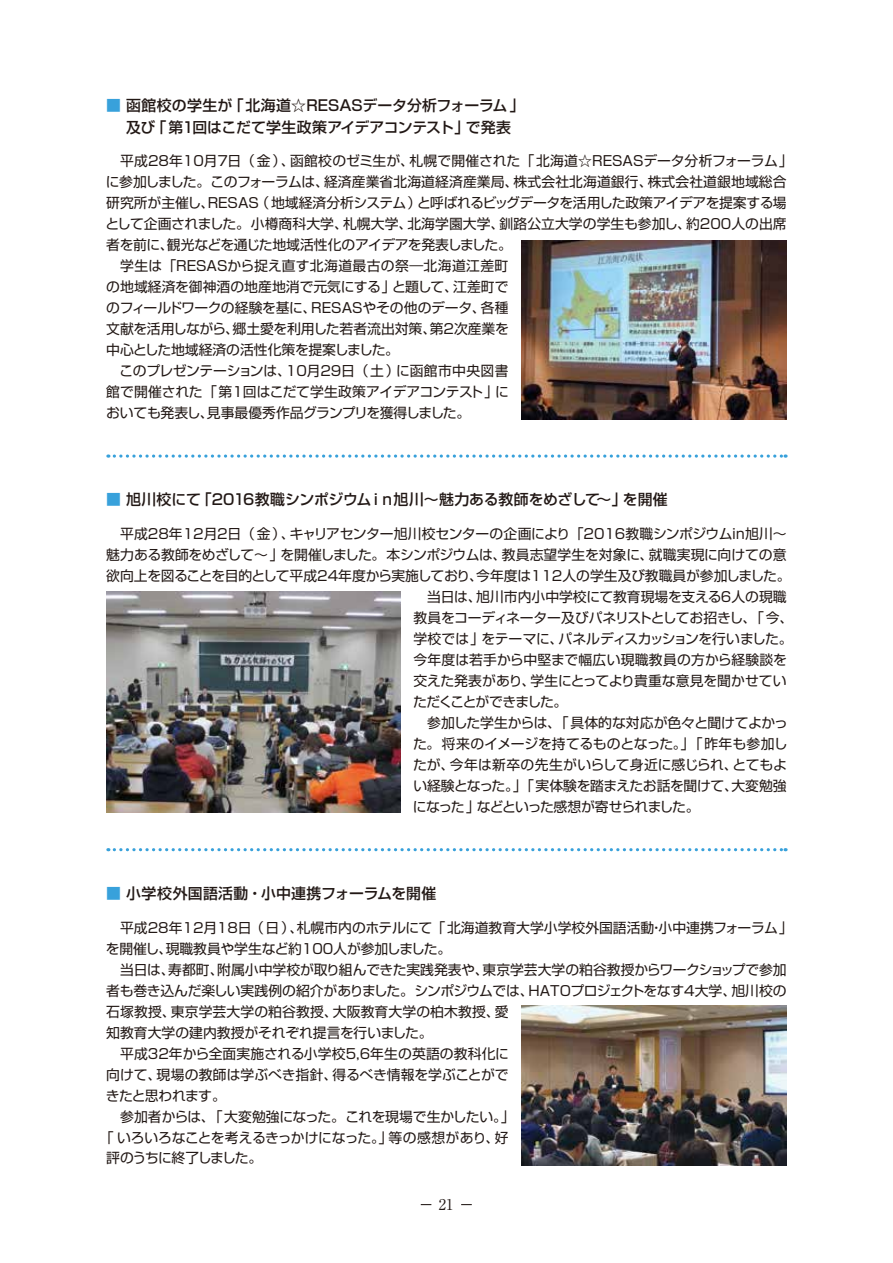
<style>
.page{position:relative;width:893px;height:1263px;background:#fff}
.page>*{position:absolute;margin:0;border:0;box-sizing:border-box;transform-origin:0 0}
.t1{font:500 14.85px/21.8px "Shin Go Pro";letter-spacing:-.005em;color:#221815}
.t2{font:500 14.85px "Shin Go Pro";letter-spacing:.015em;color:#221815}
.t3{font:14.85px "Ryumin Pro";color:#221815}
.t4{font:13.8px/21px "Shin Go Pro";letter-spacing:-.005em;color:#221815}
.t5{font:13.8px "Shin Go Pro";letter-spacing:-.025em;color:#221815}
.t6{font:13.8px "Shin Go Pro";letter-spacing:-.03em;color:#221815}
.t7{font:13.8px "Shin Go Pro";letter-spacing:.025em;color:#221815}
.t8{font:13.8px "Shin Go Pro";letter-spacing:.02em;color:#221815}
.t9{font:13.8px "Shin Go Pro";letter-spacing:-.055em;color:#221815}
.t10{font:13.8px "Shin Go Pro";letter-spacing:-.075em;color:#221815}
.t11{font:13.8px "Shin Go Pro";letter-spacing:-.09em;color:#221815}
.t12{font:13.8px "Shin Go Pro";letter-spacing:-.05em;color:#221815}
.s1{color:#38a1db}
</style>
<div class="page">
<img style="left:106px;top:592px;width:295px;height:221px">
<img style="left:521px;top:1006px;width:266px;height:159px">
<img style="left:521px;top:240px;width:266px;height:180px">
<svg style="left:108px;top:454px;width:678px;height:4px"></svg>
<svg style="left:108px;top:848px;width:678px;height:3px"></svg>
<p class="t1" style="left:106px;top:93px;width:420px"><span class="s1">■</span> 函館校の学生が「北海道☆RESASデータ分析フォーラム」　 及び「第1回はこだて学生政策アイデアコンテスト」で発表</p>
<p class="t4" style="left:120px;top:149px;width:674px">平成28年10月7日（金）、函館校のゼミ生が、札幌で開催された「北海道☆RESASデータ分析フォーラム」</p>
<p class="t4" style="left:106px;top:170px;width:682px">に参加しました。このフォーラムは、経済産業省北海道経済産業局、株式会社北海道銀行、株式会社道銀地域総合</p>
<p class="t5" style="left:106px;top:192px;width:682px">研究所が主催し、RESAS（地域経済分析システム）と呼ばれるビッグデータを活用した政策アイデアを提案する場</p>
<p class="t4" style="left:106px;top:212px;width:683px">として企画されました。小樽商科大学、札幌大学、北海学園大学、釧路公立大学の学生も参加し、約200人の出席</p>
<p class="t6" style="left:106px;top:234px;width:407px">者を前に、観光などを通じた地域活性化のアイデアを発表しました。</p>
<p class="t7" style="left:120px;top:255px;width:390px">学生は「RESASから捉え直す北海道最古の祭―北海道江差町</p>
<p class="t4" style="left:106px;top:275px;width:404px">の地域経済を御神酒の地産地消で元気にする」と題して、江差町で</p>
<p class="t4" style="left:106px;top:296px;width:404px">のフィールドワークの経験を基に、RESASやその他のデータ、各種</p>
<p class="t4" style="left:106px;top:317px;width:404px">文献を活用しながら、郷土愛を利用した若者流出対策、第2次産業を</p>
<p class="t4" style="left:106px;top:338px;width:294px">中心とした地域経済の活性化策を提案しました。</p>
<p class="t4" style="left:119px;top:359px;width:391px">このプレゼンテーションは、10月29日（土）に函館市中央図書</p>
<p class="t4" style="left:106px;top:380px;width:404px">館で開催された「第1回はこだて学生政策アイデアコンテスト」に</p>
<p class="t5" style="left:106px;top:402px;width:366px">おいても発表し、見事最優秀作品グランプリを獲得しました。</p>
<p class="t1" style="left:106px;top:487px;width:563px"><span class="s1">■</span> 旭川校にて「2016教職シンポジウムｉｎ旭川〜魅力ある教師をめざして〜」を開催</p>
<p class="t4" style="left:120px;top:521px;width:668px">平成28年12月2日（金）、キャリアセンター旭川校センターの企画により「2016教職シンポジウムｉｎ旭川〜</p>
<p class="t4" style="left:106px;top:542px;width:682px">魅力ある教師をめざして〜」を開催しました。本シンポジウムは、教員志望学生を対象に、就職実現に向けての意</p>
<p class="t4" style="left:106px;top:563px;width:686px">欲向上を図ることを目的として平成24年度から実施しており、今年度は112人の学生及び教職員が参加しました。</p>
<p class="t4" style="left:427px;top:584px;width:361px">当日は、旭川市内小中学校にて教育現場を支える6人の現職</p>
<p class="t4" style="left:413px;top:605px;width:381px">教員をコーディネーター及びパネリストとしてお招きし、「今、</p>
<p class="t4" style="left:413px;top:626px;width:381px">学校では」をテーマに、パネルディスカッションを行いました。</p>
<p class="t8" style="left:413px;top:648px;width:375px">今年度は若手から中堅まで幅広い現職教員の方から経験談を</p>
<p class="t4" style="left:413px;top:668px;width:375px">交えた発表があり、学生にとってより貴重な意見を聞かせてい</p>
<p class="t10" style="left:413px;top:690px;width:156px">ただくことができました。</p>
<p class="t4" style="left:427px;top:710px;width:362px">参加した学生からは、「具体的な対応が色々と聞けてよかっ</p>
<p class="t4" style="left:413px;top:731px;width:376px">た。将来のイメージを持てるものとなった。」「昨年も参加し</p>
<p class="t4" style="left:413px;top:752px;width:375px">たが、今年は新卒の先生がいらして身近に感じられ、とてもよ</p>
<p class="t6" style="left:413px;top:774px;width:375px">い経験となった。」「実体験を踏まえたお話を聞けて、大変勉強</p>
<p class="t9" style="left:413px;top:795px;width:288px">になった」などといった感想が寄せられました。</p>
<p class="t2" style="left:106px;top:881px;width:331px"><span class="s1">■</span> 小学校外国語活動・小中連携フォーラムを開催</p>
<p class="t4" style="left:106px;top:915px;width:689px;text-indent:14px">平成28年12月18日（日）、札幌市内のホテルにて「北海道教育大学小学校外国語活動・小中連携フォーラム」を開催し、現職教員や学生など約100人が参加しました。</p>
<p class="t4" style="left:120px;top:957px;width:668px">当日は、寿都町、附属小中学校が取り組んできた実践発表や、東京学芸大学の粕谷教授からワークショップで参加</p>
<p class="t4" style="left:106px;top:978px;width:682px">者も巻き込んだ楽しい実践例の紹介がありました。シンポジウムでは、HATOプロジェクトをなす4大学、旭川校の</p>
<p class="t4" style="left:106px;top:999px;width:404px">石塚教授、東京学芸大学の粕谷教授、大阪教育大学の柏木教授、愛</p>
<p class="t4" style="left:106px;top:1020px;width:328px">知教育大学の建内教授がそれぞれ提言を行いました。</p>
<p class="t4" style="left:120px;top:1041px;width:390px">平成32年から全面実施される小学校5,6年生の英語の教科化に</p>
<p class="t4" style="left:106px;top:1062px;width:404px">向けて、現場の教師は学ぶべき指針、得るべき情報を学ぶことがで</p>
<p class="t12" style="left:106px;top:1084px;width:121px">きたと思われます。</p>
<p class="t4" style="left:120px;top:1104px;width:396px">参加者からは、「大変勉強になった。これを現場で生かしたい。」</p>
<p class="t4" style="left:100px;top:1125px;width:410px">「いろいろなことを考えるきっかけになった。」等の感想があり、好</p>
<p class="t11" style="left:106px;top:1147px;width:157px">評のうちに終了しました。</p>
<p class="t3" style="left:439px;top:1193px;width:16px">21</p>
</div>
